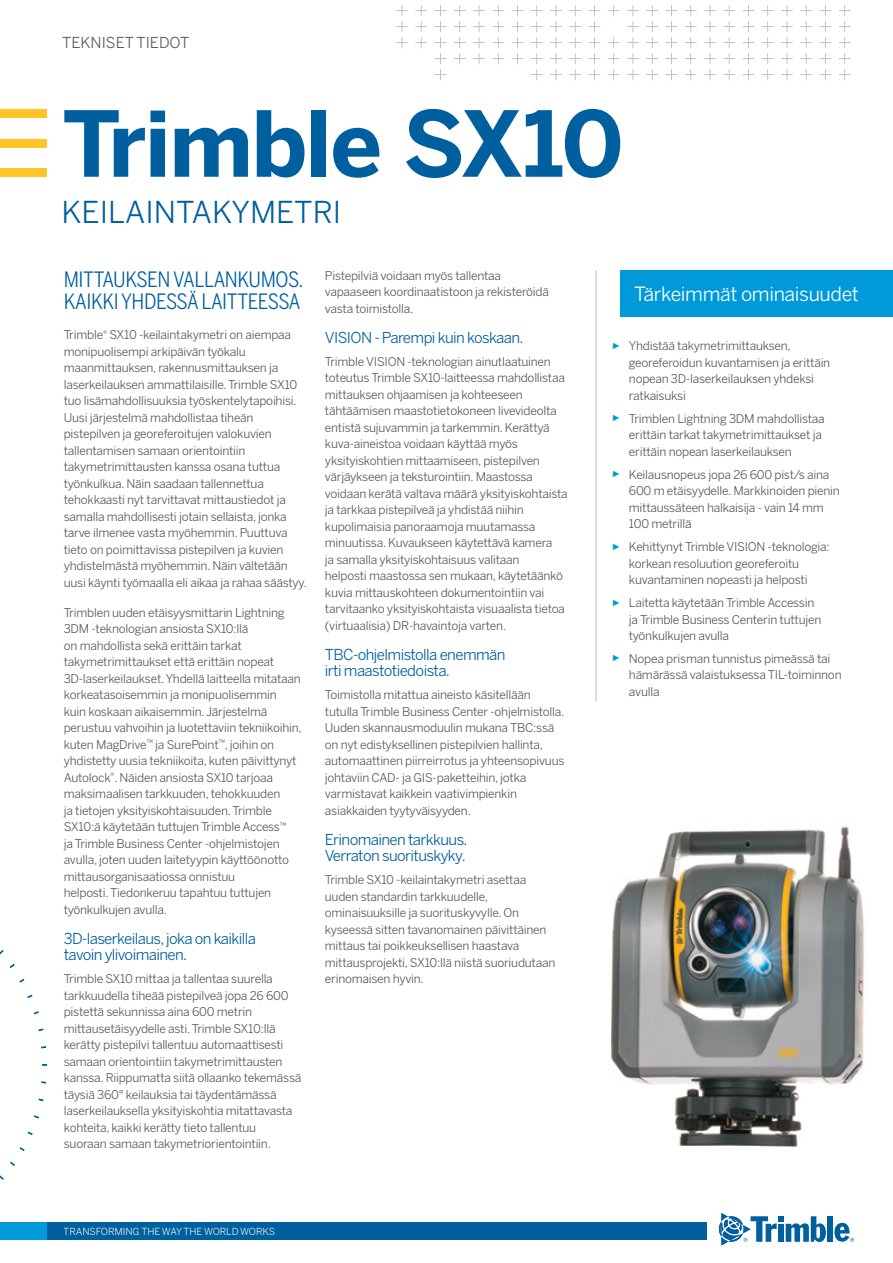
<style>
.page{position:relative;width:893px;height:1263px;background:#fff}
.page>*{position:absolute;margin:0;border:0;box-sizing:border-box;transform-origin:0 0}
.t1{font:700 90px "Benton Sans";letter-spacing:-.02em;color:#005f9e}
.t2{font:30px "Benton Sans";color:#005f9e}
.t3{font:21px/22.5px "Benton Sans Condensed";letter-spacing:-.02em;color:#005f9e}
.t4{font:19.5px "Benton Sans";letter-spacing:-.02em;color:#fff}
.t5{font:15px/16.5px "Benton Sans";letter-spacing:-.04em;color:#005f9e}
.t6{font:15px "Benton Sans";color:#58595b}
.t7{font:12px/16.5px "Benton Sans";letter-spacing:-.02em;color:#58595b}
.t8{font:9.75px "Benton Sans";letter-spacing:-.01em;color:#fff}
.s1{font-family:"Arial";font-size:9px;color:#009ada}
</style>
<div class="page">
<svg style="left:396px;top:0;width:454px;height:80px"></svg>
<div style="left:0;top:110px;width:47px;height:8px;background:#ffc425"></div>
<div style="left:0;top:139px;width:47px;height:8px;background:#ffc425"></div>
<div style="left:0;top:168px;width:47px;height:8px;background:#ffc425"></div>
<div style="left:827px;top:1216px;width:6px;height:26px;background:#005f9e"></div>
<svg style="left:719px;top:1213px;width:107px;height:32px"></svg>
<svg style="left:834px;top:1223px;width:20px;height:19px"></svg>
<div style="left:0;top:1222px;width:704px;height:17px;background:#009ada"></div>
<div style="left:47px;top:1222px;width:659px;height:17px;background:#005f9e"></div>
<div style="left:621px;top:270px;width:272px;height:47px;background:#009ada"></div>
<hr style="left:595px;top:270px;width:2px;height:432px;background:#d2d1d1">
<svg style="left:41px;top:1081px;width:5px;height:3px"></svg>
<svg style="left:38px;top:1098px;width:6px;height:3px"></svg>
<svg style="left:34px;top:1115px;width:5px;height:4px"></svg>
<svg style="left:27px;top:1131px;width:6px;height:4px"></svg>
<svg style="left:19px;top:1147px;width:6px;height:4px"></svg>
<svg style="left:10px;top:1161px;width:5px;height:5px"></svg>
<svg style="left:0;top:950px;width:4px;height:5px"></svg>
<svg style="left:10px;top:963px;width:5px;height:5px"></svg>
<svg style="left:19px;top:978px;width:6px;height:5px"></svg>
<svg style="left:27px;top:994px;width:6px;height:4px"></svg>
<svg style="left:34px;top:1011px;width:5px;height:3px"></svg>
<svg style="left:38px;top:1028px;width:6px;height:3px"></svg>
<img style="left:610px;top:826px;width:254px;height:321px">
<p class="t6" style="left:62px;top:34px;width:129px">TEKNISET TIEDOT</p>
<h1 class="t1" style="left:62px;top:87px;width:563px">Trimble SX10</h1>
<h2 class="t2" style="left:62px;top:195px;width:281px">KEILAINTAKYMETRI</h2>
<h3 class="t3" style="left:64px;top:268px;width:241px">MITTAUKSEN VALLANKUMOS.<br>KAIKKI YHDESSÄ LAITTEESSA</h3>
<p class="t7" style="left:64px;top:327px;width:245px">Trimble<sup>®</sup> SX10 -keilaintakymetri on aiempaa monipuolisempi arkipäivän työkalu maanmittauksen, rakennusmittauksen ja laserkeilauksen ammattilaisille. Trimble SX10 tuo lisämahdollisuuksia työskentelytapoihisi.<br>Uusi järjestelmä mahdollistaa tiheän pistepilven ja georeferoitujen valokuvien tallentamisen samaan orientointiin takymetrimittausten kanssa osana tuttua työnkulkua. Näin saadaan tallennettua tehokkaasti nyt tarvittavat mittaustiedot ja samalla mahdollisesti jotain sellaista, jonka tarve ilmenee vasta myöhemmin. Puuttuva tieto on poimittavissa pistepilven ja kuvien yhdistelmästä myöhemmin. Näin vältetään uusi käynti työmaalla eli aikaa ja rahaa säästyy.</p>
<p class="t7" style="left:64px;top:604px;width:239px">Trimblen uuden etäisyysmittarin Lightning 3DM -teknologian ansiosta SX10:llä<br>on mahdollista sekä erittäin tarkat takymetrimittaukset että erittäin nopeat 3D-laserkeilaukset. Yhdellä laitteella mitataan korkeatasoisemmin ja monipuolisemmin kuin koskaan aikaisemmin. Järjestelmä perustuu vahvoihin ja luotettaviin tekniikoihin, kuten MagDrive<sup>™</sup> ja SurePoint<sup>™</sup>, joihin on yhdistetty uusia tekniikoita, kuten päivittynyt Autolock<sup>®</sup>. Näiden ansiosta SX10 tarjoaa maksimaalisen tarkkuuden, tehokkuuden<br>ja tietojen yksityiskohtaisuuden. Trimble SX10:ä käytetään tuttujen Trimble Access<sup>™<br></sup>ja Trimble Business Center -ohjelmistojen avulla, joten uuden laitetyypin käyttöönotto mittausorganisaatiossa onnistuu<br>helposti. Tiedonkeruu tapahtuu tuttujen työnkulkujen avulla.</p>
<p class="t5" style="left:64px;top:930px;width:194px">3D-laserkeilaus, joka on kaikilla tavoin ylivoimainen.</p>
<p class="t7" style="left:64px;top:971px;width:239px">Trimble SX10 mittaa ja tallentaa suurella tarkkuudella tiheää pistepilveä jopa 26 600 pistettä sekunnissa aina 600 metrin mittausetäisyydelle asti. Trimble SX10:llä kerätty pistepilvi tallentuu automaattisesti samaan orientointiin takymetrimittausten kanssa. Riippumatta siitä ollaanko tekemässä täysiä 360° keilauksia tai täydentämässä laserkeilauksella yksityiskohtia mitattavasta kohteita, kaikki kerätty tieto tallentuu suoraan samaan takymetriorientointiin.</p>
<p class="t7" style="left:325px;top:267px;width:226px">Pistepilviä voidaan myös tallentaa vapaaseen koordinaatistoon ja rekisteröidä vasta toimistolla.</p>
<p class="t5" style="left:325px;top:329px;width:200px">VISION - Parempi kuin koskaan.</p>
<p class="t7" style="left:325px;top:353px;width:244px">Trimble VISION -teknologian ainutlaatuinen toteutus Trimble SX10-laitteessa mahdollistaa mittauksen ohjaamisen ja kohteeseen tähtäämisen maastotietokoneen livevideolta entistä sujuvammin ja tarkemmin. Kerättyä kuva-aineistoa voidaan käyttää myös yksityiskohtien mittaamiseen, pistepilven värjäykseen ja teksturointiin. Maastossa voidaan kerätä valtava määrä yksityiskohtaista ja tarkkaa pistepilveä ja yhdistää niihin kupolimaisia panoraamoja muutamassa minuutissa. Kuvaukseen käytettävä kamera<br>ja samalla yksityiskohtaisuus valitaan<br>helposti maastossa sen mukaan, käytetäänkö kuvia mittauskohteen dokumentointiin vai tarvitaanko yksityiskohtaista visuaalista tietoa (virtuaalisia) DR-havaintoja varten.</p>
<p class="t5" style="left:325px;top:646px;width:182px">TBC-ohjelmistolla enemmän irti maastotiedoista.</p>
<p class="t7" style="left:325px;top:686px;width:241px">Toimistolla mitattua aineisto käsitellään tutulla Trimble Business Center -ohjelmistolla.<br>Uuden skannausmoduulin mukana TBC:ssä on nyt edistyksellinen pistepilvien hallinta, automaattinen piirreirrotus ja yhteensopivuus johtaviin CAD- ja GIS-paketteihin, jotka varmistavat kaikkein vaativimpienkin asiakkaiden tyytyväisyyden.</p>
<p class="t5" style="left:325px;top:831px;width:144px">Erinomainen tarkkuus.<br>Verraton suorituskyky.</p>
<p class="t7" style="left:325px;top:871px;width:232px">Trimble SX10 -keilaintakymetri asettaa uuden standardin tarkkuudelle, ominaisuuksille ja suorituskyvylle. On kyseessä sitten tavanomainen päivittäinen mittaus tai poikkeuksellisen haastava mittausprojekti, SX10:llä niistä suoriudutaan erinomaisen hyvin.</p>
<p class="t8" style="left:64px;top:1225px;width:213px">TRANSFORMING THE WAY THE WORLD WORKS</p>
<h3 class="t4" style="left:634px;top:283px;width:226px">Tärkeimmät ominaisuudet</h3>
<p class="t7" style="left:629px;top:338px;width:203px;text-indent:-17px"><span class="s1">►</span> Yhdistää takymetrimittauksen, georeferoidun kuvantamisen ja erittäin nopean 3D-laserkeilauksen yhdeksi ratkaisuksi</p>
<p class="t7" style="left:629px;top:410px;width:197px;text-indent:-17px"><span class="s1">►</span> Trimblen Lightning 3DM mahdollistaa erittäin tarkat takymetrimittaukset ja erittäin nopean laserkeilauksen</p>
<p class="t7" style="left:629px;top:466px;width:212px;text-indent:-17px"><span class="s1">►</span> Keilausnopeus jopa 26 600 pist/s aina<br>600 m etäisyydelle. Markkinoiden pienin mittaussäteen halkaisija - vain 14 mm<br>100 metrillä</p>
<p class="t7" style="left:629px;top:539px;width:202px;text-indent:-17px"><span class="s1">►</span> Kehittynyt Trimble VISION -teknologia: korkean resoluution georeferoitu kuvantaminen nopeasti ja helposti</p>
<p class="t7" style="left:629px;top:594px;width:194px;text-indent:-17px"><span class="s1">►</span> Laitetta käytetään Trimble Accessin ja Trimble Business Centerin tuttujen työnkulkujen avulla</p>
<p class="t7" style="left:629px;top:650px;width:214px;text-indent:-17px"><span class="s1">►</span> Nopea prisman tunnistus pimeässä tai hämärässä valaistuksessa TIL-toiminnon avulla</p>
</div>
